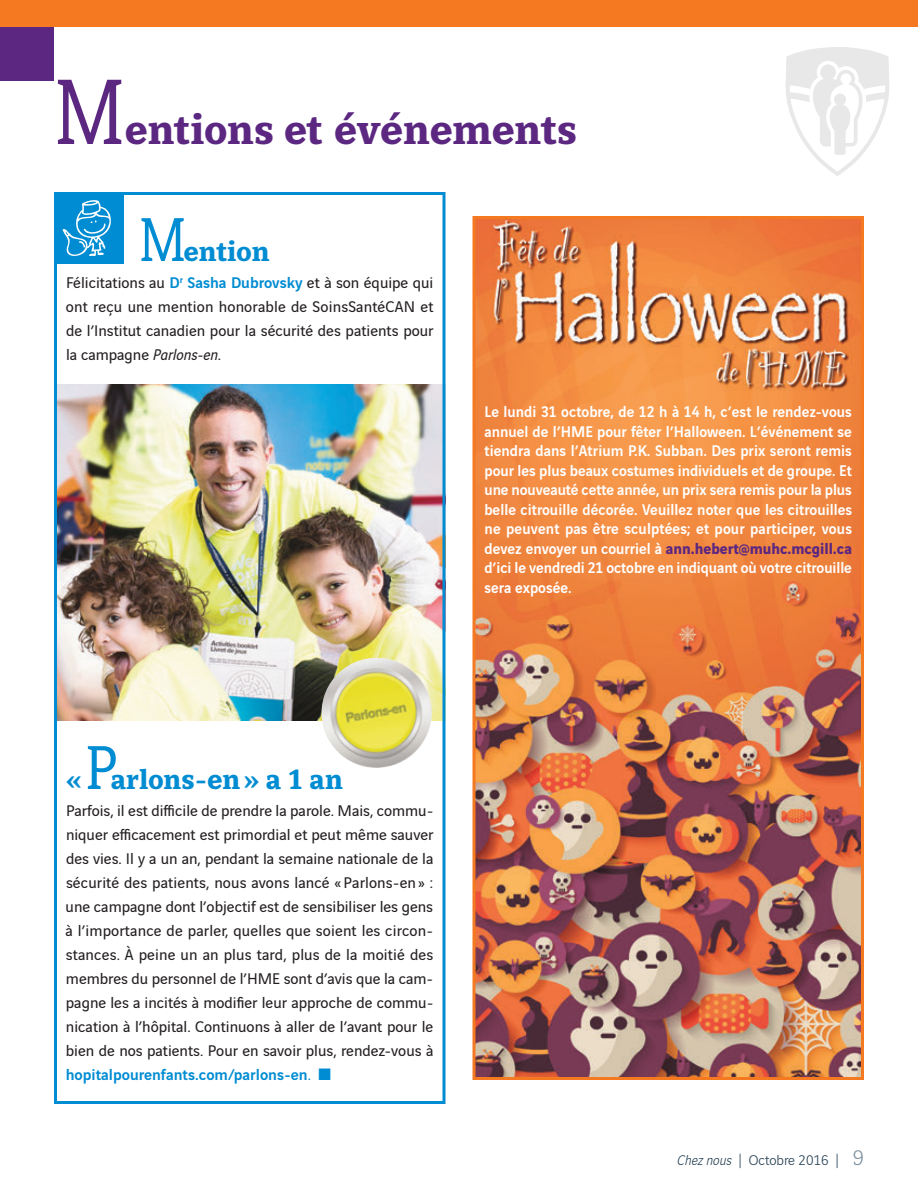
<style>
.page{position:relative;width:918px;height:1188px;background:#fff}
.page>*{position:absolute;margin:0;border:0;box-sizing:border-box;transform-origin:0 0}
.t1{font:700 45px "Vinci Serif";color:#5c2781}
.t2{font:700 30px "Vinci Serif";color:#008cd2}
.t3{font:16.5px/24px "Vinci Sans";color:#231f20;text-align:justify}
.t4{font:500 16.5px/19.5px "Vinci Sans";letter-spacing:-.005em;color:#fff;text-align:justify;scale:.95 1}
.t5{font:300 15px "Vinci Sans";color:#223d50}
.s1{font-weight:400;font-size:99px}
.s2{font-weight:400;font-size:66px}
.s3{font-weight:500;color:#008cd2}
.s4{font-style:italic}
.s5{font-weight:700;color:#5c2781}
.s6{color:#008cd2}
.s7{font-family:"Vinci Serif";font-size:22.5px;color:#7f929f}
</style>
<div class="page">
<img style="left:58px;top:384px;width:383px;height:336px">
<svg style="left:786px;top:47px;width:103px;height:129px"></svg>
<div style="left:0;top:14px;width:54px;height:67px;background:#5c2781"></div>
<div style="left:0;top:0;width:918px;height:27px;background:#f47921"></div>
<div style="left:54px;top:192px;width:391px;height:912px;border:3px solid #008cd2"></div>
<div style="left:54px;top:194px;width:70px;height:70px;background:#008cd2"></div>
<svg style="left:63px;top:200px;width:48px;height:56px"></svg>
<img style="left:322px;top:658px;width:110px;height:110px;border-radius:55px">
<img style="left:476px;top:220px;width:384px;height:856px">
<div style="left:472px;top:216px;width:392px;height:864px;border:3px solid #f47921"></div>
<h1 class="t1" style="left:54px;top:115px;width:525px"><span class="s1">M</span>entions et événements</h1>
<h2 class="t2" style="left:139px;top:242px;width:132px"><span class="s2">M</span>ention</h2>
<p class="t3" style="left:66px;top:272px;width:369px">Félicitations au <span class="s3">D</span><sup>r</sup> <span class="s3">Sasha Dubrovsky</span> et à son équipe qui ont reçu une mention honorable de SoinsSantéCAN et de l’Institut canadien pour la sécurité des patients pour la campagne <span class="s4">Parlons-en</span>.</p>
<p class="t4" style="left:484px;top:404px;width:389px">Le lundi 31 octobre, de 12 h à 14 h, c’est le rendez-vous annuel de l’HME pour fêter l’Halloween. L’événement se tiendra dans l’Atrium P.K. Subban. Des prix seront remis pour les plus beaux costumes individuels et de groupe. Et une nouveauté cette année, un prix sera remis pour la plus belle citrouille décorée. Veuillez noter que les citrouilles ne peuvent pas être sculptées; et pour participer, vous devez envoyer un courriel à <span class="s5">ann.hebert@muhc.mcgill.ca </span>d’ici le vendredi 21 octobre en indiquant où votre citrouille sera exposée.</p>
<h2 class="t2" style="left:66px;top:770px;width:278px">«<span class="s2">P</span>arlons-en » a 1 an</h2>
<p class="t3" style="left:66px;top:800px;width:369px">Parfois, il est difficile de prendre la parole. Mais, commu&shy;niquer efficacement est primordial et peut même sauver des vies. Il y a un an, pendant la semaine nationale de la sécurité des patients, nous avons lancé « Parlons-en » : une campagne dont l’objectif est de sensibiliser les gens à l’importance de parler, quelles que soient les circon&shy;stances. À peine un an plus tard, plus de la moitié des membres du personnel de l’HME sont d’avis que la cam&shy;pagne les a incités à modifier leur approche de commu&shy;nication à l’hôpital. Continuons à aller de l’avant pour le bien de nos patients. Pour en savoir plus, rendez-vous à <span class="s3">hopitalpourenfants.com/parlons-en</span><span class="s6">.</span> <span class="s6">■</span></p>
<p class="t5" style="left:677px;top:1151px;width:188px"><span class="s4">Chez nous</span> | Octobre 2016 | <span class="s7">9</span></p>
</div>
